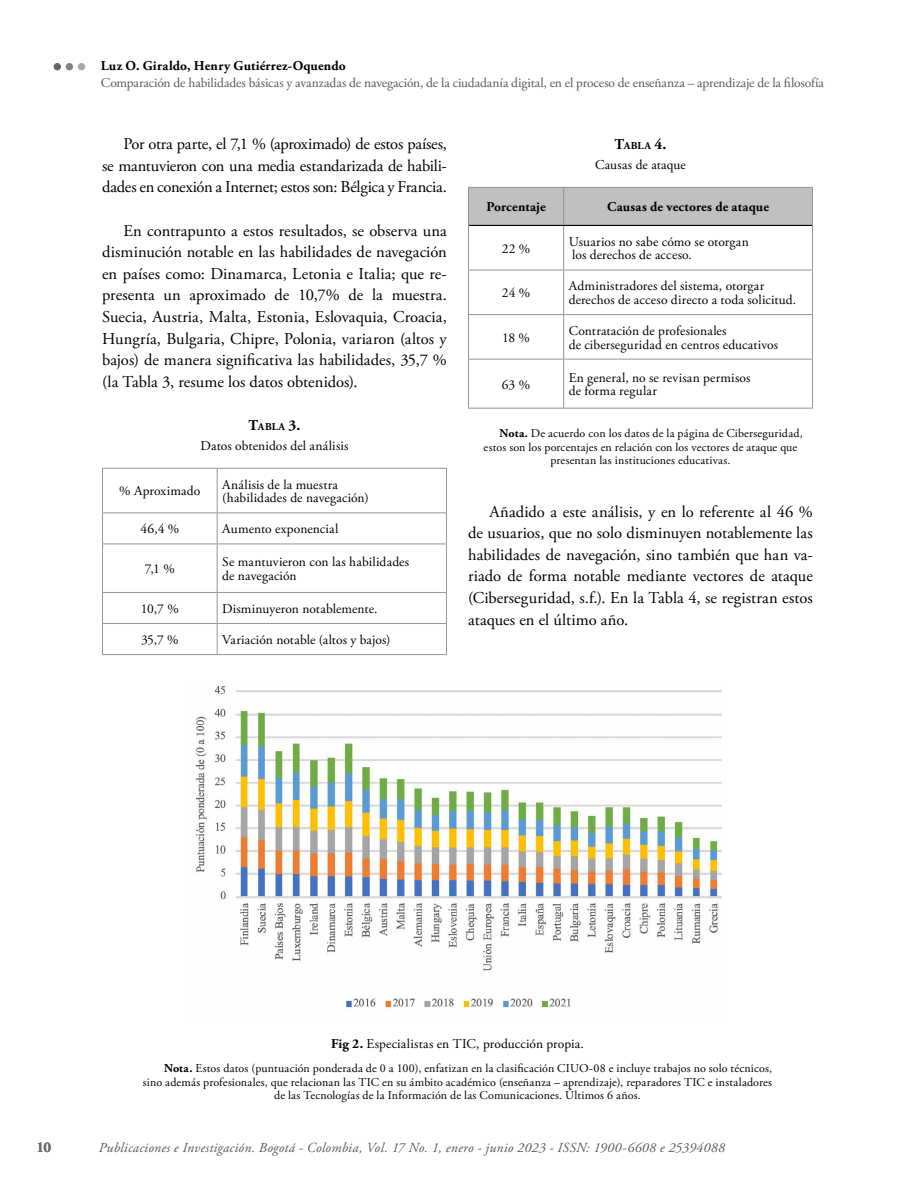
<style>
.page{position:relative;width:915px;height:1191px;background:#fff}
.page>*{position:absolute;margin:0;border:0;box-sizing:border-box;transform-origin:0 0}
.t1{font:16.5px/21.6px "Adobe Garamond Pro";letter-spacing:-.005em;color:#000;text-align:justify}
.t2{font:700 15px "Adobe Garamond Pro";color:#6d6e71}
.t3{font:italic 13.8px "Adobe Garamond Pro";letter-spacing:.02em;color:#58595b}
.t4{font:13.5px/13.5px "Adobe Garamond Pro";letter-spacing:.005em;color:#000}
.t5{font:13.5px "Adobe Garamond Pro";letter-spacing:-.01em;color:#58595b}
.t6{font:700 13.5px "Adobe Garamond Pro";letter-spacing:.015em;color:#000}
.t7{font:12px "Adobe Garamond Pro";letter-spacing:.01em;color:#000}
.t8{font:700 10.5px "Adobe Garamond Pro";letter-spacing:.05em;color:#000}
.s1{font-size:15px}
.s2{font-weight:700}
</style>
<div class="page">
<div style="left:54px;top:63px;width:7px;height:7px;background:#636466;border-radius:50%"></div>
<div style="left:66px;top:63px;width:7px;height:7px;background:#808285;border-radius:50%"></div>
<div style="left:78px;top:63px;width:7px;height:7px;background:#a7a9ac;border-radius:50%"></div>
<hr style="left:217px;top:468px;width:1px;height:44px;background:#939598">
<hr style="left:102px;top:512px;width:115px;height:1px;background:#939598">
<hr style="left:217px;top:512px;width:229px;height:1px;background:#939598">
<hr style="left:217px;top:513px;width:1px;height:30px;background:#939598">
<hr style="left:102px;top:543px;width:115px;height:1px;background:#939598">
<hr style="left:217px;top:543px;width:229px;height:1px;background:#939598">
<hr style="left:217px;top:544px;width:1px;height:48px;background:#939598">
<hr style="left:102px;top:592px;width:115px;height:1px;background:#939598">
<hr style="left:217px;top:592px;width:229px;height:1px;background:#939598">
<hr style="left:217px;top:593px;width:1px;height:30px;background:#939598">
<hr style="left:102px;top:623px;width:115px;height:1px;background:#939598">
<hr style="left:217px;top:623px;width:229px;height:1px;background:#939598">
<hr style="left:217px;top:624px;width:1px;height:30px;background:#939598">
<hr style="left:102px;top:468px;width:115px;height:1px;background:#939598">
<hr style="left:102px;top:468px;width:1px;height:44px;background:#939598">
<hr style="left:217px;top:468px;width:229px;height:1px;background:#939598">
<hr style="left:446px;top:468px;width:1px;height:44px;background:#939598">
<hr style="left:102px;top:513px;width:1px;height:30px;background:#939598">
<hr style="left:446px;top:513px;width:1px;height:30px;background:#939598">
<hr style="left:102px;top:544px;width:1px;height:48px;background:#939598">
<hr style="left:446px;top:544px;width:1px;height:48px;background:#939598">
<hr style="left:102px;top:593px;width:1px;height:30px;background:#939598">
<hr style="left:446px;top:593px;width:1px;height:30px;background:#939598">
<hr style="left:102px;top:624px;width:1px;height:30px;background:#939598">
<hr style="left:446px;top:624px;width:1px;height:30px;background:#939598">
<hr style="left:102px;top:654px;width:115px;height:1px;background:#939598">
<hr style="left:217px;top:654px;width:229px;height:1px;background:#939598">
<div style="left:469px;top:188px;width:342px;height:37px;background:#bec0c2"></div>
<hr style="left:563px;top:188px;width:1px;height:37px;background:#939598">
<hr style="left:563px;top:226px;width:1px;height:44px;background:#939598">
<hr style="left:468px;top:270px;width:95px;height:1px;background:#939598">
<hr style="left:563px;top:270px;width:249px;height:1px;background:#939598">
<hr style="left:563px;top:270px;width:1px;height:44px;background:#939598">
<hr style="left:468px;top:314px;width:95px;height:1px;background:#939598">
<hr style="left:563px;top:314px;width:249px;height:1px;background:#939598">
<hr style="left:563px;top:315px;width:1px;height:44px;background:#939598">
<hr style="left:468px;top:359px;width:95px;height:1px;background:#939598">
<hr style="left:563px;top:359px;width:249px;height:1px;background:#939598">
<hr style="left:563px;top:359px;width:1px;height:49px;background:#939598">
<hr style="left:468px;top:225px;width:1px;height:45px;background:#939598">
<hr style="left:811px;top:225px;width:1px;height:45px;background:#939598">
<hr style="left:468px;top:270px;width:1px;height:44px;background:#939598">
<hr style="left:811px;top:270px;width:1px;height:44px;background:#939598">
<hr style="left:468px;top:315px;width:1px;height:44px;background:#939598">
<hr style="left:811px;top:315px;width:1px;height:44px;background:#939598">
<hr style="left:468px;top:359px;width:1px;height:49px;background:#939598">
<hr style="left:811px;top:359px;width:1px;height:49px;background:#939598">
<hr style="left:468px;top:408px;width:95px;height:1px;background:#939598">
<hr style="left:563px;top:408px;width:249px;height:1px;background:#939598">
<hr style="left:468px;top:187px;width:95px;height:1px;background:#939598">
<hr style="left:468px;top:188px;width:1px;height:37px;background:#939598">
<hr style="left:563px;top:187px;width:249px;height:1px;background:#939598">
<hr style="left:811px;top:188px;width:1px;height:37px;background:#939598">
<hr style="left:468px;top:225px;width:95px;height:1px;background:#000">
<hr style="left:563px;top:225px;width:248px;height:1px;background:#000">
<img style="left:196px;top:686px;width:526px;height:324px">
<p class="t6" style="left:101px;top:58px;width:246px">Luz O. Giraldo, Henry Gutiérrez-Oquendo</p>
<p class="t5" style="left:101px;top:75px;width:724px">Comparación de habilidades básicas y avanzadas de navegación, de la ciudadanía digital, en el proceso de enseñanza – aprendizaje de la filosofía</p>
<p class="t1" style="left:102px;top:134px;width:346px;text-indent:21px">Por otra parte, el 7,1 % (aproximado) de estos países, se mantuvieron con una media estandarizada de habili&shy;dades en conexión a Internet; estos son: Bélgica y Francia.</p>
<p class="t1" style="left:102px;top:220px;width:346px;text-indent:21px">En contrapunto a estos resultados, se observa una disminución notable en las habilidades de navegación en países como: Dinamarca, Letonia e Italia; que re&shy;presenta un aproximado de 10,7% de la muestra.<br>Suecia, Austria, Malta, Estonia, Eslovaquia, Croacia, Hungría, Bulgaria, Chipre, Polonia, variaron (altos y bajos) de manera significativa las habilidades, 35,7 % (la Tabla 3, resume los datos obtenidos).</p>
<p class="t8" style="left:248px;top:421px;width:53px"><span class="s1">T</span>ABLA <span class="s1">3.</span></p>
<p class="t4" style="left:200px;top:439px;width:149px">Datos obtenidos del análisis</p>
<p class="t4" style="left:119px;top:485px;width:83px">% Aproximado</p>
<p class="t4" style="left:222px;top:478px;width:148px">Análisis de la muestra (habilidades de navegación)</p>
<p class="t4" style="left:140px;top:523px;width:40px">46,4 %</p>
<p class="t4" style="left:222px;top:523px;width:118px">Aumento exponencial</p>
<p class="t4" style="left:145px;top:562px;width:31px">7,1 %</p>
<p class="t4" style="left:222px;top:556px;width:188px">Se mantuvieron con las habilidades de navegación</p>
<p class="t4" style="left:141px;top:602px;width:39px">10,7 %</p>
<p class="t4" style="left:222px;top:602px;width:157px">Disminuyeron notablemente.</p>
<p class="t4" style="left:141px;top:633px;width:39px">35,7 %</p>
<p class="t4" style="left:222px;top:633px;width:170px">Variación notable (altos y bajos)</p>
<p class="t8" style="left:614px;top:140px;width:53px"><span class="s1">T</span>ABLA <span class="s1">4.</span></p>
<p class="t4" style="left:595px;top:158px;width:92px">Causas de ataque</p>
<p class="t6" style="left:486px;top:199px;width:61px">Porcentaje</p>
<p class="t6" style="left:607px;top:199px;width:163px">Causas de vectores de ataque</p>
<p class="t4" style="left:501px;top:242px;width:30px">22 %</p>
<p class="t4" style="left:568px;top:235px;width:182px">Usuarios no sabe cómo se otorgan los derechos de acceso.</p>
<p class="t4" style="left:501px;top:287px;width:30px">24 %</p>
<p class="t4" style="left:568px;top:280px;width:229px">Administradores del sistema, otorgar derechos de acceso directo a toda solicitud.</p>
<p class="t4" style="left:502px;top:331px;width:29px">18 %</p>
<p class="t4" style="left:568px;top:324px;width:211px">Contratación de profesionales<br>de ciberseguridad en centros educativos</p>
<p class="t4" style="left:502px;top:378px;width:30px">63 %</p>
<p class="t4" style="left:568px;top:371px;width:183px">En general, no se revisan permisos de forma regular</p>
<p class="t7" style="left:499px;top:426px;width:304px"><span class="s2">Nota.</span> De acuerdo con los datos de la página de Ciberseguridad,</p>
<p class="t7" style="left:483px;top:440px;width:315px">estos son los porcentajes en relación con los vectores de ataque que</p>
<p class="t7" style="left:550px;top:453px;width:181px">presentan las instituciones educativas.</p>
<p class="t1" style="left:468px;top:501px;width:346px;text-indent:21px">Añadido a este análisis, y en lo referente al 46 % de usuarios, que no solo disminuyen notablemente las habilidades de navegación, sino también que han va&shy;riado de forma notable mediante vectores de ataque (Ciberseguridad, s.f.). En la Tabla 4, se registran estos ataques en el último año.</p>
<p class="t4" style="left:331px;top:1037px;width:254px"><span class="s2">Fig 2.</span> Especialistas en TIC, producción propia.</p>
<p class="t7" style="left:164px;top:1061px;width:609px"><span class="s2">Nota.</span> Estos datos (puntuación ponderada de 0 a 100), enfatizan en la clasificación CIUO-08 e incluye trabajos no solo técnicos,</p>
<p class="t7" style="left:143px;top:1074px;width:630px">sino además profesionales, que relacionan las TIC en su ámbito académico (enseñanza – aprendizaje), reparadores TIC e instaladores</p>
<p class="t7" style="left:274px;top:1088px;width:368px">de las Tecnologías de la Información de las Comunicaciones. Últimos 6 años.</p>
<p class="t2" style="left:36px;top:1138px;width:17px">10</p>
<p class="t3" style="left:99px;top:1139px;width:627px">Publicaciones e Investigación. Bogotá - Colombia, Vol. 17 No. 1, enero - junio 2023 - ISSN: 1900-6608 e 25394088</p>
</div>
